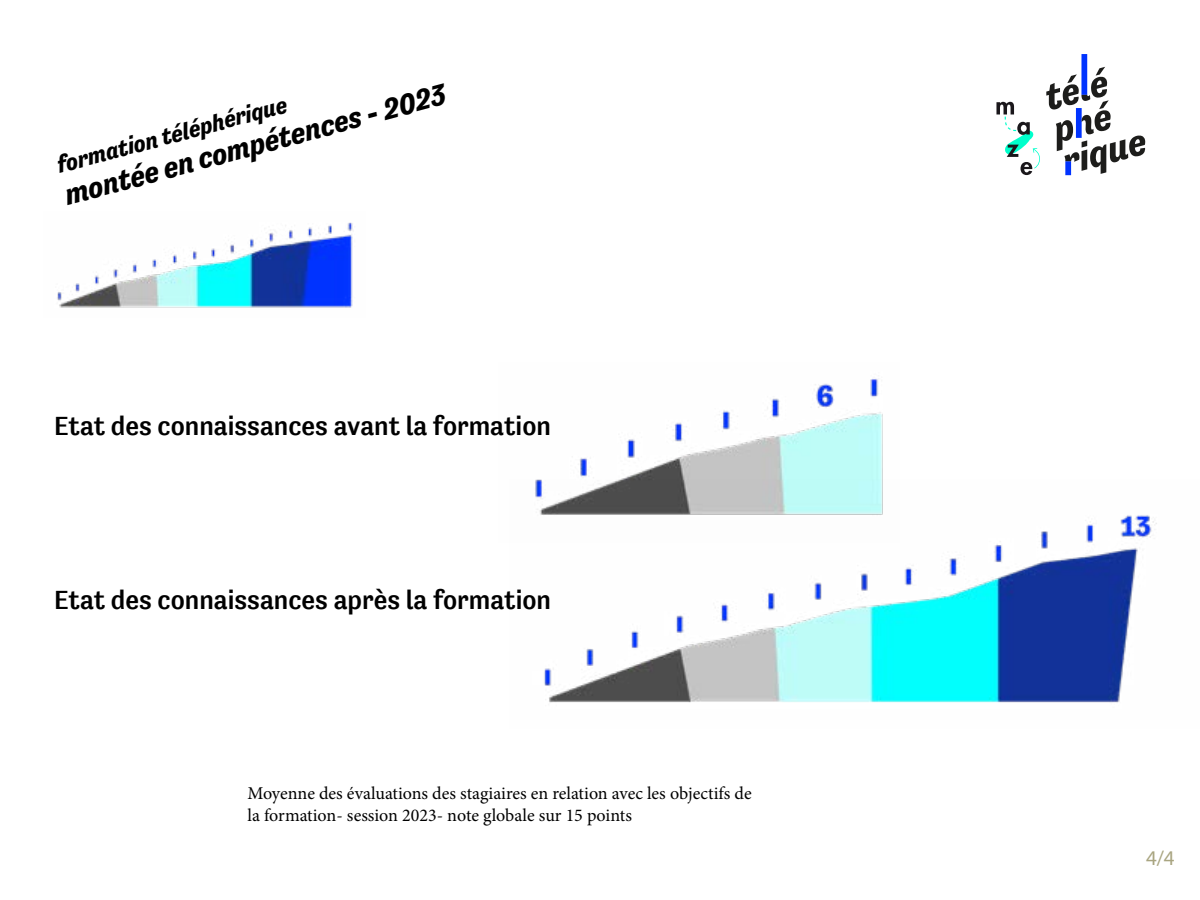
<style>
.page{position:relative;width:1200px;height:900px;background:#fff}
.page>*{position:absolute;margin:0;border:0;box-sizing:border-box;transform-origin:0 0}
.t1{font:italic 700 30px "Tenso W00";color:#000}
.t2{font:500 27px "Tenso W00";color:#000}
.t3{font:italic 700 23.7px "Tenso W00";color:#000}
.t4{font:21px "Myriad Pro";color:#a9a581}
.t5{font:18px/21.6px "Minion Pro";color:#000}
</style>
<div class="page">
<svg style="left:996px;top:54px;width:149px;height:121px"></svg>
<img style="left:536px;top:378px;width:347px;height:102px">
<img style="left:535px;top:480px;width:622px;height:223px">
<img style="left:57px;top:222px;width:296px;height:86px">
<h1 class="t1" style="left:61px;top:179px;width:395px;rotate:-15deg">montée en compétences - 2023</h1>
<h3 class="t3" style="left:54px;top:152px;width:239px;rotate:-15deg">formation téléphérique</h3>
<h2 class="t2" style="left:54px;top:411px;width:498px">Etat des connaissances avant la formation</h2>
<h2 class="t2" style="left:54px;top:585px;width:499px">Etat des connaissances après la formation</h2>
<p class="t5" style="left:248px;top:783px;width:506px">Moyenne des évaluations des stagiaires en relation avec les objectifs de la formation- session 2023- note globale sur 15 points</p>
<p class="t4" style="left:1146px;top:845px;width:30px">4/4</p>
</div>
